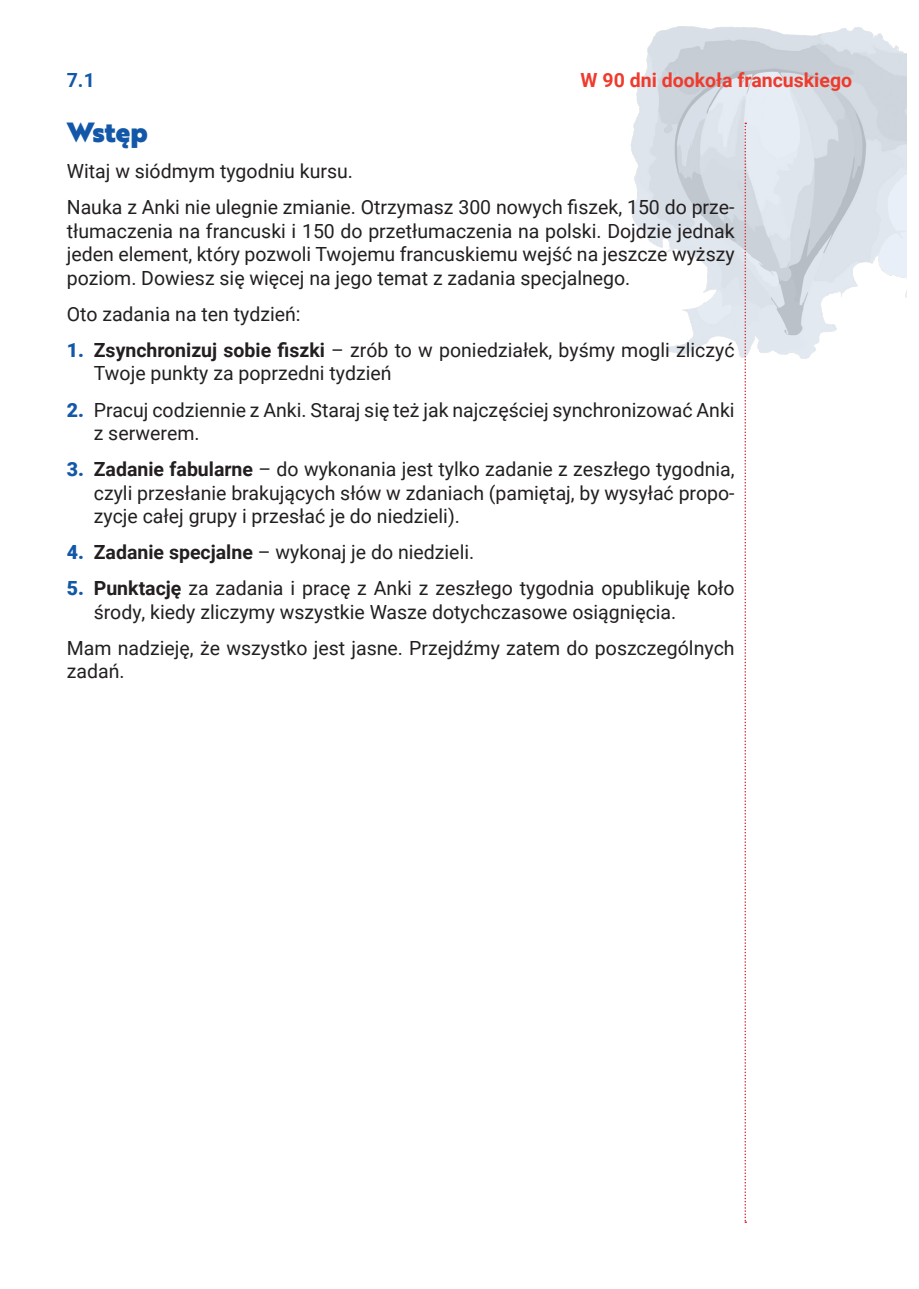
<style>
.page{position:relative;width:919px;height:1289px;background:#fff}
.page>*{position:absolute;margin:0;border:0;box-sizing:border-box;transform-origin:0 0}
.t1{font:27px "Brother 1816 Black";color:#1358a8}
.t2{font:19.5px/23.4px "Roboto";color:#231f20}
.t3{font:700 19.5px "Roboto";color:#ef3b2d}
.t4{font:700 19.5px "Roboto";color:#1358a8}
.s1{font-weight:900;color:#1358a8}
.s2{font-weight:700}
</style>
<div class="page">
<img style="left:630px;top:26px;width:276px;height:333px">
<svg style="left:744px;top:123px;width:2px;height:1099px"></svg>
<p class="t4" style="left:67px;top:67px;width:30px">7.1</p>
<p class="t3" style="left:580px;top:67px;width:273px">W 90 dni dookoła francuskiego</p>
<h1 class="t1" style="left:67px;top:111px;width:82px">Wstęp</h1>
<p class="t2" style="left:67px;top:159px;width:288px">Witaj w siódmym tygodniu kursu.</p>
<p class="t2" style="left:67px;top:195px;width:669px;text-align:justify">Nauka z Anki nie ulegnie zmianie. Otrzymasz 300 nowych fiszek, 150 do prze&shy;tłumaczenia na francuski i 150 do przetłumaczenia na polski. Dojdzie jednak jeden element, który pozwoli Twojemu francuskiemu wejść na jeszcze wyższy poziom. Dowiesz się więcej na jego temat z zadania specjalnego.</p>
<p class="t2" style="left:67px;top:301px;width:235px">Oto zadania na ten tydzień:</p>
<p class="t2" style="left:94px;top:337px;width:642px;text-indent:-27px"><span class="s1">1.</span> <span class="s2">Zsynchronizuj sobie fiszki</span> – zrób to w poniedziałek, byśmy mogli zliczyć<br>Twoje punkty za poprzedni tydzień</p>
<p class="t2" style="left:94px;top:397px;width:642px;text-indent:-27px"><span class="s1">2.</span> Pracuj codziennie z Anki. Staraj się też jak najczęściej synchronizować Anki z serwerem.</p>
<p class="t2" style="left:94px;top:457px;width:642px;text-align:justify;text-indent:-27px"><span class="s1">3.</span> <span class="s2">Zadanie fabularne</span> – do wykonania jest tylko zadanie z zeszłego tygodnia, czyli przesłanie brakujących słów w zdaniach (pamiętaj, by wysyłać propo&shy;zycje całej grupy i przesłać je do niedzieli).</p>
<p class="t2" style="left:67px;top:540px;width:409px"><span class="s1">4.</span> <span class="s2">Zadanie specjalne</span> – wykonaj je do niedzieli.</p>
<p class="t2" style="left:94px;top:576px;width:642px;text-indent:-27px"><span class="s1">5.</span> <span class="s2">Punktację</span> za zadania i pracę z Anki z zeszłego tygodnia opublikuję koło środy, kiedy zliczymy wszystkie Wasze dotychczasowe osiągnięcia.</p>
<p class="t2" style="left:67px;top:635px;width:669px">Mam nadzieję, że wszystko jest jasne. Przejdźmy zatem do poszczególnych zadań.</p>
</div>
